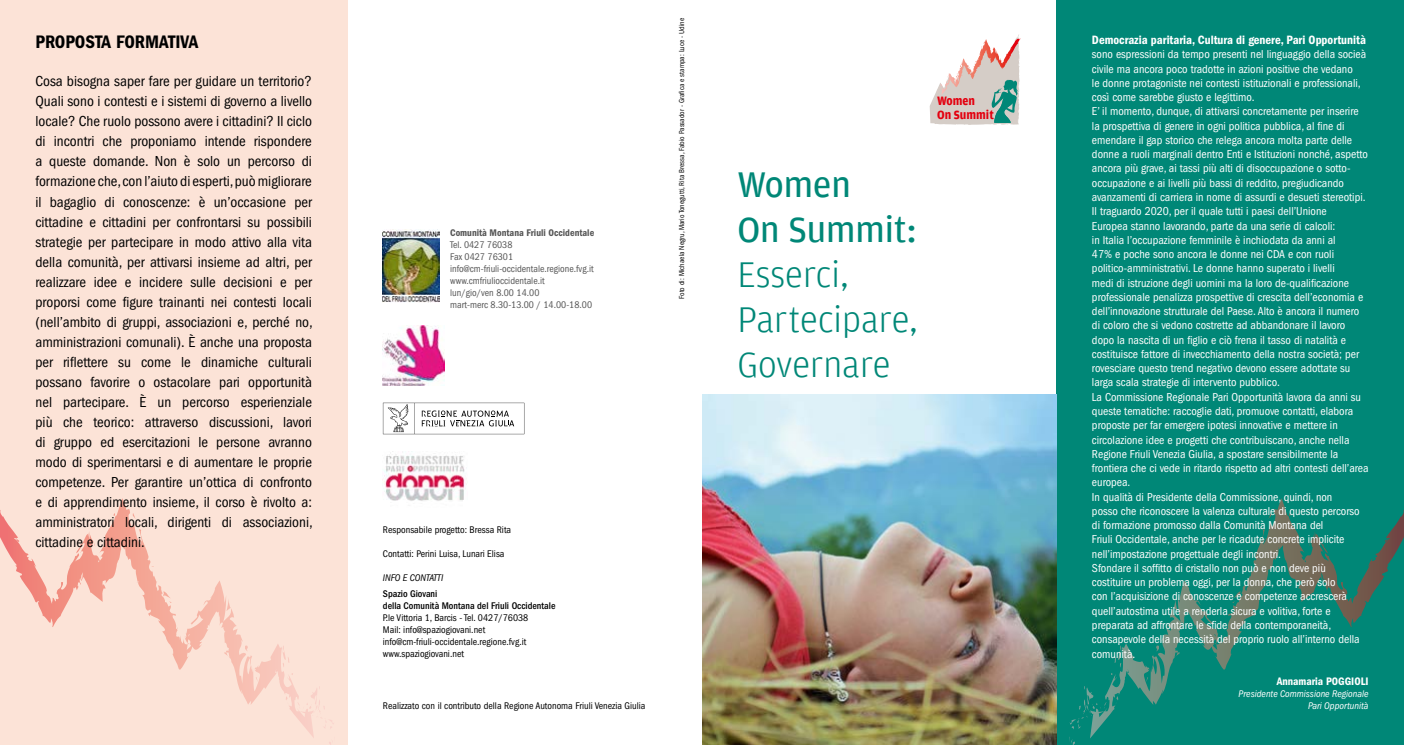
<style>
.page{position:relative;width:1404px;height:745px;background:#fff}
.page>*{position:absolute;margin:0;border:0;box-sizing:border-box;transform-origin:0 0}
.t1{font:300 37.5px/45px "Amplitude";color:#008777}
.t2{font:37.5px/45px "Amplitude";color:#008777}
.t3{font:18.75px "ITC Franklin Gothic Std Dm Cd";color:#000}
.t4{font:condensed 15px/20px "ITC Franklin Gothic Std";color:#000;text-align:justify}
.t5{font:700 12.88px/13.5px "Amplitude";color:#e3000f;scale:.92 1}
.t6{font:12.5px "ITC Franklin Gothic Std Dm Cd";color:#fff}
.t7{font:condensed 11.88px/14.2px "ITC Franklin Gothic Std";color:#fff}
.t8{font:11.25px "ITC Franklin Gothic Std Dm Cd";color:#fff}
.t9{font:condensed 10px/12px "ITC Franklin Gothic Std";color:#000}
.t10{font:condensed 10px/12px "ITC Franklin Gothic Std";color:#565656}
.t11{font:500 condensed 10px/12px "ITC Franklin Gothic Std";color:#000}
.t12{font:italic condensed 10px/12px "ITC Franklin Gothic Std";color:#fff;text-align:right}
.t13{font:10px "ITC Franklin Gothic Std Dm Cd";color:#565656}
.t14{font:italic condensed 10px "ITC Franklin Gothic Std";color:#000}
.t15{font:condensed 7.5px "ITC Franklin Gothic Std";color:#000}
</style>
<div class="page">
<div style="left:0;top:0;width:347px;height:744px;background:#fce3d7"></div>
<div style="left:1056px;top:0;width:347px;height:744px;background:#008777"></div>
<img style="left:702px;top:394px;width:354px;height:350px">
<img style="left:383px;top:229px;width:56px;height:74px">
<img style="left:383px;top:326px;width:61px;height:59px">
<img style="left:384px;top:451px;width:82px;height:50px">
<svg style="left:929px;top:34px;width:91px;height:91px"></svg>
<svg style="left:383px;top:402px;width:141px;height:32px"></svg>
<svg style="left:1247px;top:498px;width:156px;height:105px"></svg>
<svg style="left:0;top:498px;width:202px;height:172px"></svg>
<h2 class="t3" style="left:35px;top:31px;width:164px">Proposta fo rmativa</h2>
<p class="t4" style="left:35px;top:71px;width:279px">Cosa bisogna saper fare per guidare un territorio?<br>Quali sono i contesti e i sistemi di governo a livello locale? Che ruolo possono avere i cittadini? Il ciclo di incontri che proponiamo intende rispondere a queste domande. Non è solo un percorso di formazione che, con l’aiuto di esperti, può migliorare il bagaglio di conoscenze: è un’occasione per cittadine e cittadini per confrontarsi su possibili strategie per partecipare in modo attivo alla vita della comunità, per attivarsi insieme ad altri, per realizzare idee e incidere sulle decisioni e per proporsi come figure trainanti nei contesti locali (nell’ambito di gruppi, associazioni e, perché no, amministrazioni comunali). È anche una proposta per riflettere su come le dinamiche culturali possano favorire o ostacolare pari opportunità nel partecipare. È un percorso esperienziale più che teorico: attraverso discussioni, lavori di gruppo ed esercitazioni le persone avranno modo di sperimentarsi e di aumentare le proprie competenze. Per garantire un’ottica di confronto e di apprendimento insieme, il corso è rivolto a: amministratori locali, dirigenti di associazioni, cittadine e cittadini.</p>
<p class="t13" style="left:450px;top:227px;width:145px">Comunità Montana Friuli Occidentale</p>
<p class="t10" style="left:450px;top:239px;width:145px">Tel. 0427 76038<br>Fax 0427 76301 info@cm-friuli-occidentale.regione.fvg.it www.cmfriulioccidentale.it<br>lun/gio/ven 8.00 14.00<br>mart-merc 8.30-13.00 / 14.00-18.00</p>
<p class="t15" style="left:677px;top:299px;width:282px;rotate:-90deg">Foto di: Michaela Negru, Mario Tonegutti, Rita Bressa, Fabio Passador - Grafica e stampa: Luce - Udine</p>
<h1 class="t2" style="left:737px;top:162px;width:180px">Women<br>On Summit:</h1>
<h1 class="t1" style="left:737px;top:252px;width:182px">Esserci,<br>Partecipare,<br>Governare</h1>
<p class="t5" style="left:936px;top:94px;width:63px">Women<br>On Summit</p>
<p class="t9" style="left:383px;top:523px;width:130px">Responsabile progetto: Bressa Rita</p>
<p class="t9" style="left:383px;top:547px;width:123px">Contatti: Perini Luisa, Lunari Elisa</p>
<p class="t14" style="left:383px;top:572px;width:62px">INFO E CONTATTI</p>
<p class="t11" style="left:383px;top:587px;width:174px">Spazio Giovani<br>della Comunità Montana del Friuli Occidentale</p>
<p class="t9" style="left:383px;top:611px;width:147px">P.le Vittoria 1, Barcis - Tel. 0427/76038<br>Mail: info@spaziogiovani.net info@cm-friuli-occidentale.regione.fvg.it www.spaziogiovani.net</p>
<p class="t9" style="left:383px;top:699px;width:264px">Realizzato con il contributo della Regione Autonoma Friuli Venezia Giulia</p>
<p class="t6" style="left:1091px;top:33px;width:275px">Democrazia paritaria, Cultura di genere, Pari Opportunità</p>
<p class="t7" style="left:1091px;top:47px;width:278px">sono espressioni da tempo presenti nel linguaggio della socieà civile ma ancora poco tradotte in azioni positive che vedano<br>le donne protagoniste nei contesti istituzionali e professionali, così come sarebbe giusto e legittimo.<br>E’ il momento, dunque, di attivarsi concretamente per inserire la prospettiva di genere in ogni politica pubblica, al fine di emendare il gap storico che relega ancora molta parte delle donne a ruoli marginali dentro Enti e Istituzioni nonché, aspetto ancora più grave, ai tassi più alti di disoccupazione o sotto&shy;occupazione e ai livelli più bassi di reddito, pregiudicando avanzamenti di carriera in nome di assurdi e desueti stereotipi.<br>Il traguardo 2020, per il quale tutti i paesi dell’Unione<br>Europea stanno lavorando, parte da una serie di calcoli:<br>in Italia l’occupazione femminile è inchiodata da anni al<br>47% e poche sono ancora le donne nei CDA e con ruoli politico-amministrativi. Le donne hanno superato i livelli<br>medi di istruzione degli uomini ma la loro de-qualificazione professionale penalizza prospettive di crescita dell’economia e dell’innovazione strutturale del Paese. Alto è ancora il numero di coloro che si vedono costrette ad abbandonare il lavoro dopo la nascita di un figlio e ciò frena il tasso di natalità e costituisce fattore di invecchiamento della nostra società; per rovesciare questo trend negativo devono essere adottate su larga scala strategie di intervento pubblico.<br>La Commissione Regionale Pari Opportunità lavora da anni su queste tematiche: raccoglie dati, promuove contatti, elabora proposte per far emergere ipotesi innovative e mettere in circolazione idee e progetti che contribuiscano, anche nella Regione Friuli Venezia Giulia, a spostare sensibilmente la frontiera che ci vede in ritardo rispetto ad altri contesti dell’area europea.<br>In qualità di Presidente della Commissione, quindi, non<br>posso che riconoscere la valenza culturale di questo percorso di formazione promosso dalla Comunità Montana del<br>Friuli Occidentale, anche per le ricadute concrete implicite nell’impostazione progettuale degli incontri.<br>Sfondare il soffitto di cristallo non può e non deve più<br>costituire un problema oggi, per la donna, che però solo<br>con l’acquisizione di conoscenze e competenze accrescerà quell’autostima utile a renderla sicura e volitiva, forte e preparata ad affrontare le sfide della contemporaneità, consapevole della necessità del proprio ruolo all’interno della comunità.</p>
<p class="t8" style="left:1276px;top:674px;width:93px">Annamaria POGGIOLI</p>
<p class="t12" style="left:1238px;top:687px;width:131px">Presidente Commissione Regionale<br>Pari Opportunità</p>
</div>
